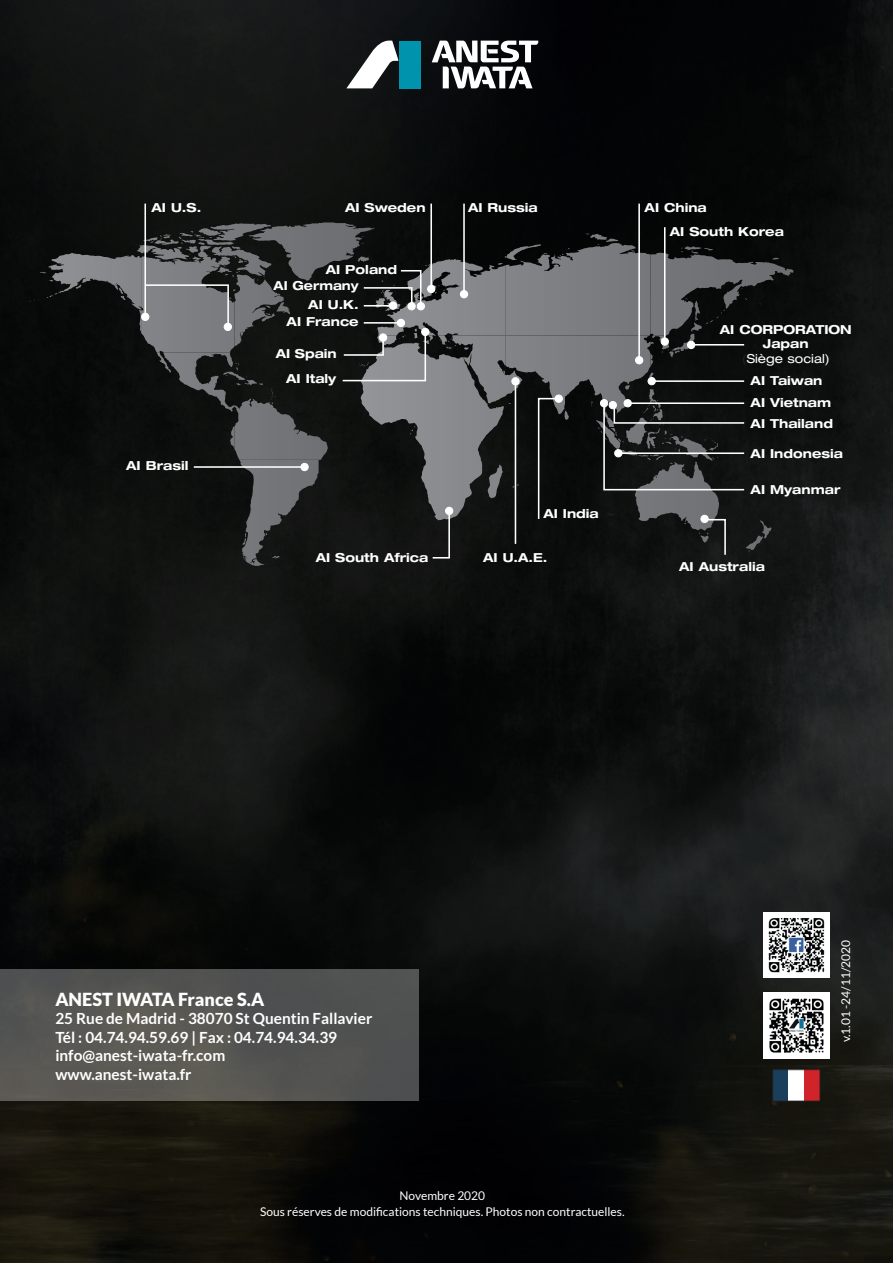
<style>
.page{position:relative;width:893px;height:1263px;background:#fff}
.page>*{position:absolute;margin:0;border:0;box-sizing:border-box;transform-origin:0 0}
.t1{font:900 18px "Lato";color:#fff}
.t2{font:700 15.45px/18.5px "Lato";color:#fff}
.t3{font:700 expanded 12.45px/15px "Helvetica Neue LT Std";color:#fff;text-align:right}
.t4{font:12px/16.5px "Lato";color:#fff;text-align:center}
.s1{font-weight:400;color:#231f20}
.s2{font-weight:400}
</style>
<div class="page">
<img style="left:0;top:0;width:893px;height:1263px">
<svg style="left:269px;top:222px;width:55px;height:7px"></svg>
<svg style="left:51px;top:253px;width:21px;height:12px"></svg>
<svg style="left:163px;top:353px;width:35px;height:37px"></svg>
<svg style="left:185px;top:246px;width:56px;height:17px"></svg>
<div style="left:142px;top:313px;width:7px;height:7px;background:#fff;border-radius:50%"></div>
<div style="left:141px;top:313px;width:8px;height:8px;border:1px solid #fff;border-radius:50%"></div>
<div style="left:224px;top:323px;width:7px;height:7px;background:#fff;border-radius:50%"></div>
<div style="left:224px;top:323px;width:8px;height:8px;border:1px solid #fff;border-radius:50%"></div>
<div style="left:301px;top:463px;width:7px;height:8px;background:#fff;border-radius:50%"></div>
<div style="left:301px;top:463px;width:8px;height:8px;border:1px solid #fff;border-radius:50%"></div>
<svg style="left:144px;top:284px;width:86px;height:43px;background:#828487"></svg>
<hr style="left:144px;top:204px;width:2px;height:113px;background:#fff">
<hr style="left:194px;top:466px;width:111px;height:2px;background:#fff">
<svg style="left:358px;top:257px;width:11px;height:5px"></svg>
<svg style="left:650px;top:253px;width:44px;height:82px;background:#646668"></svg>
<svg style="left:504px;top:233px;width:115px;height:27px;background:#27282a"></svg>
<div style="left:389px;top:302px;width:8px;height:7px;background:#fff;border-radius:50%"></div>
<div style="left:389px;top:302px;width:8px;height:8px;border:1px solid #fff;border-radius:50%"></div>
<div style="left:397px;top:319px;width:8px;height:8px;background:#fff;border-radius:50%"></div>
<div style="left:397px;top:319px;width:8px;height:8px;border:1px solid #fff;border-radius:50%"></div>
<div style="left:421px;top:328px;width:8px;height:8px;border:1px solid #fff;border-radius:50%"></div>
<div style="left:408px;top:303px;width:7px;height:7px;background:#fff;border-radius:50%"></div>
<div style="left:408px;top:302px;width:8px;height:8px;border:1px solid #fff;border-radius:50%"></div>
<div style="left:428px;top:285px;width:7px;height:8px;background:#fff;border-radius:50%"></div>
<div style="left:427px;top:285px;width:8px;height:8px;border:1px solid #fff;border-radius:50%"></div>
<div style="left:460px;top:291px;width:8px;height:7px;background:#fff;border-radius:50%"></div>
<div style="left:460px;top:290px;width:8px;height:8px;border:1px solid #fff;border-radius:50%"></div>
<div style="left:512px;top:378px;width:7px;height:7px;background:#fff;border-radius:50%"></div>
<div style="left:511px;top:377px;width:8px;height:8px;border:1px solid #fff;border-radius:50%"></div>
<div style="left:445px;top:507px;width:8px;height:8px;border:1px solid #fff;border-radius:50%"></div>
<div style="left:555px;top:395px;width:7px;height:7px;background:#fff;border-radius:50%"></div>
<div style="left:555px;top:395px;width:8px;height:8px;border:1px solid #fff;border-radius:50%"></div>
<div style="left:600px;top:400px;width:8px;height:7px;background:#fff;border-radius:50%"></div>
<div style="left:600px;top:399px;width:8px;height:8px;border:1px solid #fff;border-radius:50%"></div>
<div style="left:609px;top:401px;width:8px;height:8px;border:1px solid #fff;border-radius:50%"></div>
<div style="left:624px;top:400px;width:7px;height:7px;background:#fff;border-radius:50%"></div>
<div style="left:624px;top:399px;width:8px;height:8px;border:1px solid #fff;border-radius:50%"></div>
<div style="left:701px;top:515px;width:7px;height:8px;background:#fff;border-radius:50%"></div>
<div style="left:701px;top:515px;width:8px;height:8px;border:1px solid #fff;border-radius:50%"></div>
<div style="left:648px;top:377px;width:7px;height:8px;background:#fff;border-radius:50%"></div>
<div style="left:648px;top:377px;width:8px;height:8px;border:1px solid #fff;border-radius:50%"></div>
<div style="left:635px;top:357px;width:8px;height:7px;background:#fff;border-radius:50%"></div>
<div style="left:635px;top:356px;width:8px;height:8px;border:1px solid #fff;border-radius:50%"></div>
<div style="left:661px;top:338px;width:7px;height:7px;background:#fff;border-radius:50%"></div>
<div style="left:661px;top:337px;width:8px;height:9px;border:1px solid #fff;border-radius:50%"></div>
<div style="left:687px;top:341px;width:8px;height:8px;background:#fff;border-radius:50%"></div>
<div style="left:687px;top:341px;width:8px;height:8px;border:1px solid #fff;border-radius:50%"></div>
<hr style="left:364px;top:322px;width:37px;height:2px;background:#fff">
<svg style="left:703px;top:518px;width:24px;height:38px"></svg>
<hr style="left:430px;top:204px;width:2px;height:84px;background:#fff">
<hr style="left:463px;top:204px;width:2px;height:90px;background:#fff">
<hr style="left:638px;top:204px;width:2px;height:156px;background:#fff">
<hr style="left:664px;top:227px;width:1px;height:114px;background:#fff">
<hr style="left:691px;top:344px;width:53px;height:2px;background:#fff">
<hr style="left:515px;top:381px;width:1px;height:163px;background:#fff">
<svg style="left:537px;top:397px;width:23px;height:123px;background:#1f2221"></svg>
<svg style="left:602px;top:402px;width:144px;height:89px;background:#333434"></svg>
<hr style="left:628px;top:402px;width:116px;height:2px;background:#fff">
<hr style="left:652px;top:380px;width:92px;height:2px;background:#fff">
<svg style="left:362px;top:269px;width:60px;height:38px;background:#3c3e3e"></svg>
<div style="left:417px;top:303px;width:7px;height:7px;background:#fff;border-radius:50%"></div>
<div style="left:417px;top:302px;width:8px;height:8px;border:1px solid #fff;border-radius:50%"></div>
<svg style="left:341px;top:330px;width:86px;height:52px;background:#5b5d5e"></svg>
<svg style="left:431px;top:509px;width:20px;height:50px"></svg>
<div style="left:0;top:969px;width:419px;height:132px;background:#535351"></div>
<div style="left:773px;top:1070px;width:15px;height:31px;background:#1a3f5c"></div>
<div style="left:788px;top:1070px;width:16px;height:31px;background:#fff"></div>
<div style="left:804px;top:1070px;width:16px;height:31px;background:#d1232a"></div>
<div style="left:772px;top:1069px;width:48px;height:32px;border:1px solid #231f20"></div>
<img style="left:763px;top:992px;width:66px;height:66px">
<img style="left:763px;top:912px;width:66px;height:66px">
<svg style="left:346px;top:41px;width:53px;height:47px"></svg>
<div style="left:399px;top:41px;width:22px;height:47px;background:#0093ad"></div>
<svg style="left:432px;top:41px;width:106px;height:47px"></svg>
<p class="t3" style="left:152px;top:200px;width:51px">AI U.S.</p>
<p class="t3" style="left:345px;top:200px;width:82px">AI Sweden</p>
<p class="t3" style="left:468px;top:200px;width:71px">AI Russia</p>
<p class="t3" style="left:670px;top:196px;width:116px;line-height:24px;text-align:left;text-indent:-25px">AI China<br>AI South Korea</p>
<p class="t3" style="left:126px;top:458px;width:64px">AI Brasil</p>
<p class="t3" style="left:326px;top:262px;width:73px">AI Poland</p>
<p class="t3" style="left:274px;top:276px;width:87px;line-height:18.8px">AI Germany<br>AI U.K.</p>
<p class="t3" style="left:287px;top:314px;width:74px">AI France</p>
<p class="t3" style="left:276px;top:341px;width:63px;line-height:25px">AI Spain<br>AI Italy</p>
<p class="t3" style="left:543px;top:506px;width:57px">AI India</p>
<p class="t3" style="left:316px;top:549px;width:114px">AI South Africa</p>
<p class="t3" style="left:483px;top:549px;width:66px">AI U.A.E.</p>
<p class="t3" style="left:720px;top:321px;width:133px;text-align:center">AI CORPORATION<br>Japan<br><span class="s1">(</span><span class="s2">Siège social)</span></p>
<p class="t3" style="left:751px;top:373px;width:73px">AI Taiwan</p>
<p class="t3" style="left:751px;top:395px;width:82px">AI Vietnam</p>
<p class="t3" style="left:751px;top:415px;width:84px">AI Thailand</p>
<p class="t3" style="left:751px;top:446px;width:94px">AI Indonesia</p>
<p class="t3" style="left:751px;top:482px;width:91px">AI Myanmar</p>
<p class="t3" style="left:679px;top:559px;width:87px">AI Australia</p>
<h1 class="t1" style="left:55px;top:988px;width:210px">ANEST IWATA France S.A</h1>
<p class="t2" style="left:55px;top:1009px;width:318px">25 Rue de Madrid - 38070 St Quentin Fallavier Tél : 04.74.94.59.69 | Fax : 04.74.94.34.39 info@anest-iwata-fr.com<br>www.anest-iwata.fr</p>
<p class="t4" style="left:260px;top:1187px;width:366px">Novembre 2020<br>Sous réserves de modifications techniques. Photos non contractuelles.</p>
<p class="t4" style="left:837px;top:1042px;width:104px;rotate:-90deg">v.1.01 -24/11/2020</p>
</div>
